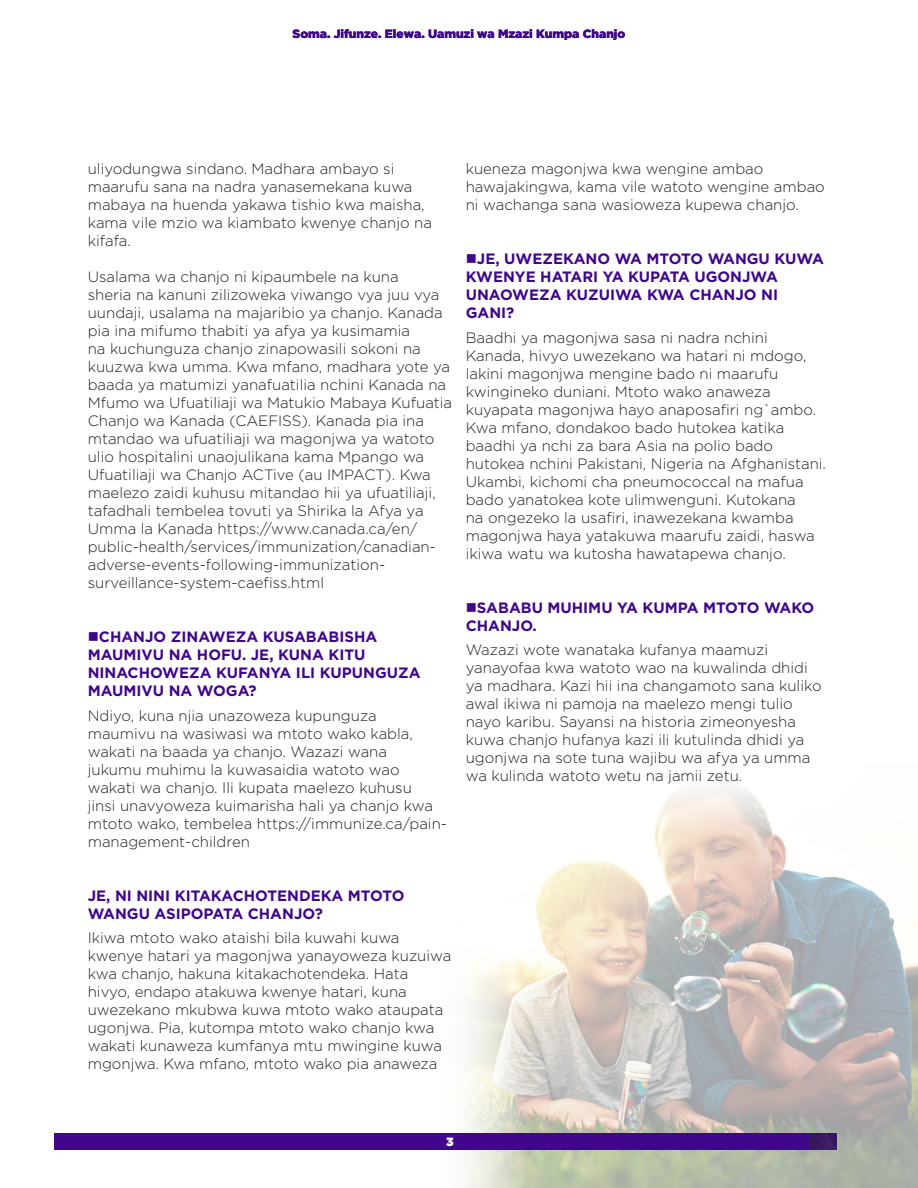
<style>
.page{position:relative;width:918px;height:1188px;background:#fff}
.page>*{position:absolute;margin:0;border:0;box-sizing:border-box;transform-origin:0 0}
.Body_text{font:300 15px/18px "Gotham";color:#231f20}
.Sub_heading_2{font:700 15px/18px "Gotham";color:#40068b}
.t1{font:900 12px "Gotham";color:#40068b}
.t2{font:900 12px "Gotham";color:#fff}
</style>
<div class="page">
<img style="left:432px;top:785px;width:486px;height:403px">
<div style="left:54px;top:1133px;width:756px;height:16px;background:#40068b"></div>
<p class="t1" style="left:293px;top:27px;width:334px">Soma. Jifunze. Elewa. Uamuzi wa Mzazi Kumpa Chanjo</p>
<p class="Body_text" style="left:88px;top:159px;width:346px">uliyodungwa sindano. Madhara ambayo si maarufu sana na nadra yanasemekana kuwa mabaya na huenda yakawa tishio kwa maisha, kama vile mzio wa kiambato kwenye chanjo na kifafa.</p>
<p class="Body_text" style="left:88px;top:267px;width:366px">Usalama wa chanjo ni kipaumbele na kuna<br>sheria na kanuni zilizoweka viwango vya juu vya uundaji, usalama na majaribio ya chanjo. Kanada pia ina mifumo thabiti ya afya ya kusimamia<br>na kuchunguza chanjo zinapowasili sokoni na kuuzwa kwa umma. Kwa mfano, madhara yote ya baada ya matumizi yanafuatilia nchini Kanada na Mfumo wa Ufuatiliaji wa Matukio Mabaya Kufuatia Chanjo wa Kanada (CAEFISS). Kanada pia ina mtandao wa ufuatiliaji wa magonjwa ya watoto ulio hospitalini unaojulikana kama Mpango wa Ufuatiliaji wa Chanjo ACTive (au IMPACT). Kwa maelezo zaidi kuhusu mitandao hii ya ufuatiliaji, tafadhali tembelea tovuti ya Shirika la Afya ya Umma la Kanada https://www.canada.ca/en/ public-health/services/immunization/canadian&shy;adverse-events-following-immunization&shy;surveillance-system-caefiss.html</p>
<p class="Sub_heading_2" style="left:88px;top:628px;width:334px">■CHANJO ZINAWEZA KUSABABISHA<br>MAUMIVU NA HOFU. JE, KUNA KITU<br>NINACHOWEZA KUFANYA ILI KUPUNGUZA<br>MAUMIVU NA WOGA?</p>
<p class="Body_text" style="left:88px;top:706px;width:361px">Ndiyo, kuna njia unazoweza kupunguza maumivu na wasiwasi wa mtoto wako kabla, wakati na baada ya chanjo. Wazazi wana<br>jukumu muhimu la kuwasaidia watoto wao wakati wa chanjo. Ili kupata maelezo kuhusu<br>jinsi unavyoweza kuimarisha hali ya chanjo kwa mtoto wako, tembelea https://immunize.ca/pain&shy;management-children</p>
<p class="Body_text" style="left:466px;top:159px;width:361px">kueneza magonjwa kwa wengine ambao hawajakingwa, kama vile watoto wengine ambao ni wachanga sana wasioweza kupewa chanjo.</p>
<p class="Sub_heading_2" style="left:466px;top:250px;width:360px">■JE, UWEZEKANO WA MTOTO WANGU KUWA<br>KWENYE HATARI YA KUPATA UGONJWA<br>UNAOWEZA KUZUIWA KWA CHANJO NI<br>GANI?</p>
<p class="Body_text" style="left:466px;top:328px;width:362px">Baadhi ya magonjwa sasa ni nadra nchini Kanada, hivyo uwezekano wa hatari ni mdogo, lakini magonjwa mengine bado ni maarufu kwingineko duniani. Mtoto wako anaweza kuyapata magonjwa hayo anaposafiri ng`ambo.<br>Kwa mfano, dondakoo bado hutokea katika baadhi ya nchi za bara Asia na polio bado hutokea nchini Pakistani, Nigeria na Afghanistani.<br>Ukambi, kichomi cha pneumococcal na mafua bado yanatokea kote ulimwenguni. Kutokana<br>na ongezeko la usafiri, inawezekana kwamba magonjwa haya yatakuwa maarufu zaidi, haswa ikiwa watu wa kutosha hawatapewa chanjo.</p>
<p class="Sub_heading_2" style="left:466px;top:598px;width:350px">■SABABU MUHIMU YA KUMPA MTOTO WAKO<br>CHANJO.</p>
<p class="Body_text" style="left:466px;top:641px;width:357px">Wazazi wote wanataka kufanya maamuzi yanayofaa kwa watoto wao na kuwalinda dhidi ya madhara. Kazi hii ina changamoto sana kuliko awal ikiwa ni pamoja na maelezo mengi tulio nayo karibu. Sayansi na historia zimeonyesha kuwa chanjo hufanya kazi ili kutulinda dhidi ya ugonjwa na sote tuna wajibu wa afya ya umma wa kulinda watoto wetu na jamii zetu.</p>
<p class="Sub_heading_2" style="left:88px;top:886px;width:318px">JE, NI NINI KITAKACHOTENDEKA MTOTO<br>WANGU ASIPOPATA CHANJO?</p>
<p class="Body_text" style="left:88px;top:929px;width:365px">Ikiwa mtoto wako ataishi bila kuwahi kuwa kwenye hatari ya magonjwa yanayoweza kuzuiwa kwa chanjo, hakuna kitakachotendeka. Hata hivyo, endapo atakuwa kwenye hatari, kuna uwezekano mkubwa kuwa mtoto wako ataupata ugonjwa. Pia, kutompa mtoto wako chanjo kwa wakati kunaweza kumfanya mtu mwingine kuwa mgonjwa. Kwa mfano, mtoto wako pia anaweza</p>
<p class="t2" style="left:446px;top:1133px;width:9px">3</p>
</div>
